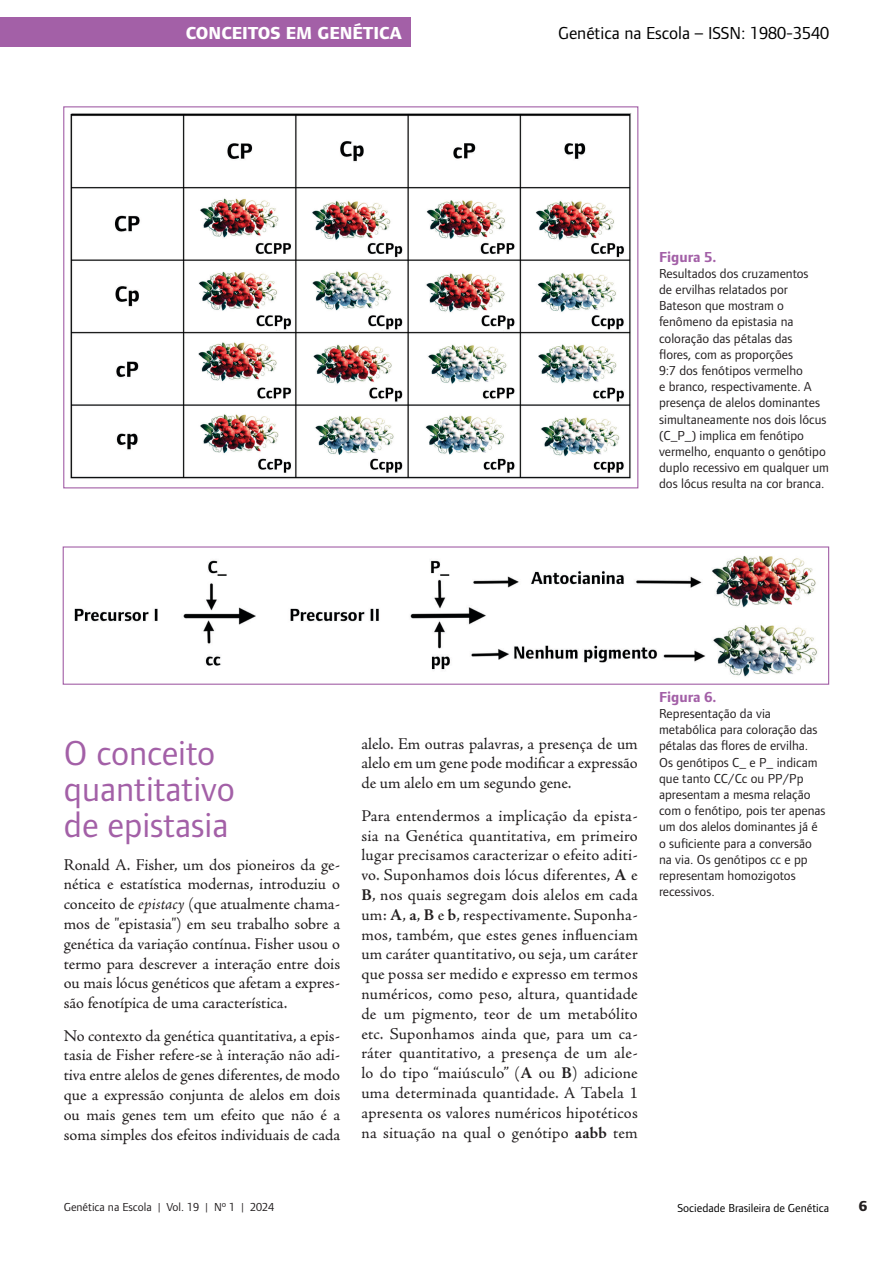
<style>
.page{position:relative;width:893px;height:1263px;background:#fff}
.page>*{position:absolute;margin:0;border:0;box-sizing:border-box;transform-origin:0 0}
.t1{font:36px/36px "Foundry Form Sans";color:#a360a7}
.t2{font:18px "Foundry Form Sans";color:#000}
.t3{font:800 18px "Foundry Form Sans";color:#fff}
.t4{font:16.5px/19.8px "Adobe Jenson Pro";color:#231f20;text-align:justify}
.t5{font:700 15px "Foundry Form Sans";color:#a360a7}
.t6{font:800 15px "Foundry Form Sans";color:#231f20}
.t7{font:13.5px/16.2px "Foundry Form Sans";color:#231f20}
.t8{font:12px "Foundry Form Sans";color:#231f20}
.t9{font:12px "Foundry Form Sans";color:#000}
.s1{font-style:italic}
.s2{font-weight:700}
</style>
<div class="page">
<img style="left:70px;top:113px;width:562px;height:366px">
<img style="left:74px;top:555px;width:743px;height:122px">
<div style="left:63px;top:546px;width:766px;height:139px;border:1px solid #a360a7"></div>
<div style="left:0;top:17px;width:411px;height:30px;background:#a360a7"></div>
<p class="t3" style="left:186px;top:23px;width:218px">CONCEITOS EM GENÉTICA</p>
<p class="t2" style="left:558px;top:23px;width:273px">Genética na Escola – ISSN: 1980-3540</p>
<p class="t5" style="left:659px;top:248px;width:59px">Figura 5.</p>
<p class="t7" style="left:659px;top:265px;width:171px">Resultados dos cruzamentos<br>de ervilhas relatados por<br>Bateson que mostram o fenômeno da epistasia na coloração das pétalas das<br>flores, com as proporções<br>9:7 dos fenótipos vermelho<br>e branco, respectivamente. A presença de alelos dominantes simultaneamente nos dois lócus (C_P_) implica em fenótipo vermelho, enquanto o genótipo duplo recessivo em qualquer um dos lócus resulta na cor branca.</p>
<p class="t1" style="left:64px;top:735px;width:173px">O conceito quantitativo de epistasia</p>
<p class="t4" style="left:64px;top:855px;width:278px">Ronald A. Fisher, um dos pioneiros da ge&shy;nética e estatística modernas, introduziu o conceito de <span class="s1">epistacy</span> (que atualmente chama&shy;mos de "epistasia") em seu trabalho sobre a genética da variação contínua. Fisher usou o termo para descrever a interação entre dois ou mais lócus genéticos que afetam a expres&shy;são fenotípica de uma característica.</p>
<p class="t4" style="left:64px;top:1026px;width:278px">No contexto da genética quantitativa, a epis&shy;tasia de Fisher refere-se à interação não adi&shy;tiva entre alelos de genes diferentes, de modo que a expressão conjunta de alelos em dois ou mais genes tem um efeito que não é a soma simples dos efeitos individuais de cada</p>
<p class="t4" style="left:361px;top:734px;width:278px">alelo. Em outras palavras, a presença de um alelo em um gene pode modificar a expressão de um alelo em um segundo gene.</p>
<p class="t4" style="left:361px;top:806px;width:278px">Para entendermos a implicação da epista&shy;sia na Genética quantitativa, em primeiro lugar precisamos caracterizar o efeito aditi&shy;vo. Suponhamos dois lócus diferentes, <span class="s2">A</span> e <span class="s2">B</span>, nos quais segregam dois alelos em cada um: <span class="s2">A</span>, <span class="s2">a</span>, <span class="s2">B</span> e <span class="s2">b</span>, respectivamente. Suponha&shy;mos, também, que estes genes influenciam um caráter quantitativo, ou seja, um caráter que possa ser medido e expresso em termos numéricos, como peso, altura, quantidade de um pigmento, teor de um metabólito etc. Suponhamos ainda que, para um ca&shy;ráter quantitativo, a presença de um ale&shy;lo do tipo “maiúsculo” (<span class="s2">A</span> ou <span class="s2">B</span>) adicione uma determinada quantidade. A Tabela 1 apresenta os valores numéricos hipotéticos na situação na qual o genótipo <span class="s2">aabb</span> tem</p>
<p class="t5" style="left:659px;top:688px;width:59px">Figura 6.</p>
<p class="t7" style="left:659px;top:705px;width:168px">Representação da via metabólica para coloração das pétalas das flores de ervilha.<br>Os genótipos C_ e P_ indicam que tanto CC/Cc ou PP/Pp apresentam a mesma relação com o fenótipo, pois ter apenas um dos alelos dominantes já é o suficiente para a conversão na via. Os genótipos cc e pp representam homozigotos recessivos.</p>
<p class="t8" style="left:64px;top:1200px;width:212px">Genética na Escola | Vol. 19 | Nº 1 | 2024</p>
<p class="t9" style="left:677px;top:1202px;width:153px">Sociedade Brasileira de Genética</p>
<p class="t6" style="left:859px;top:1198px;width:10px">6</p>
</div>
